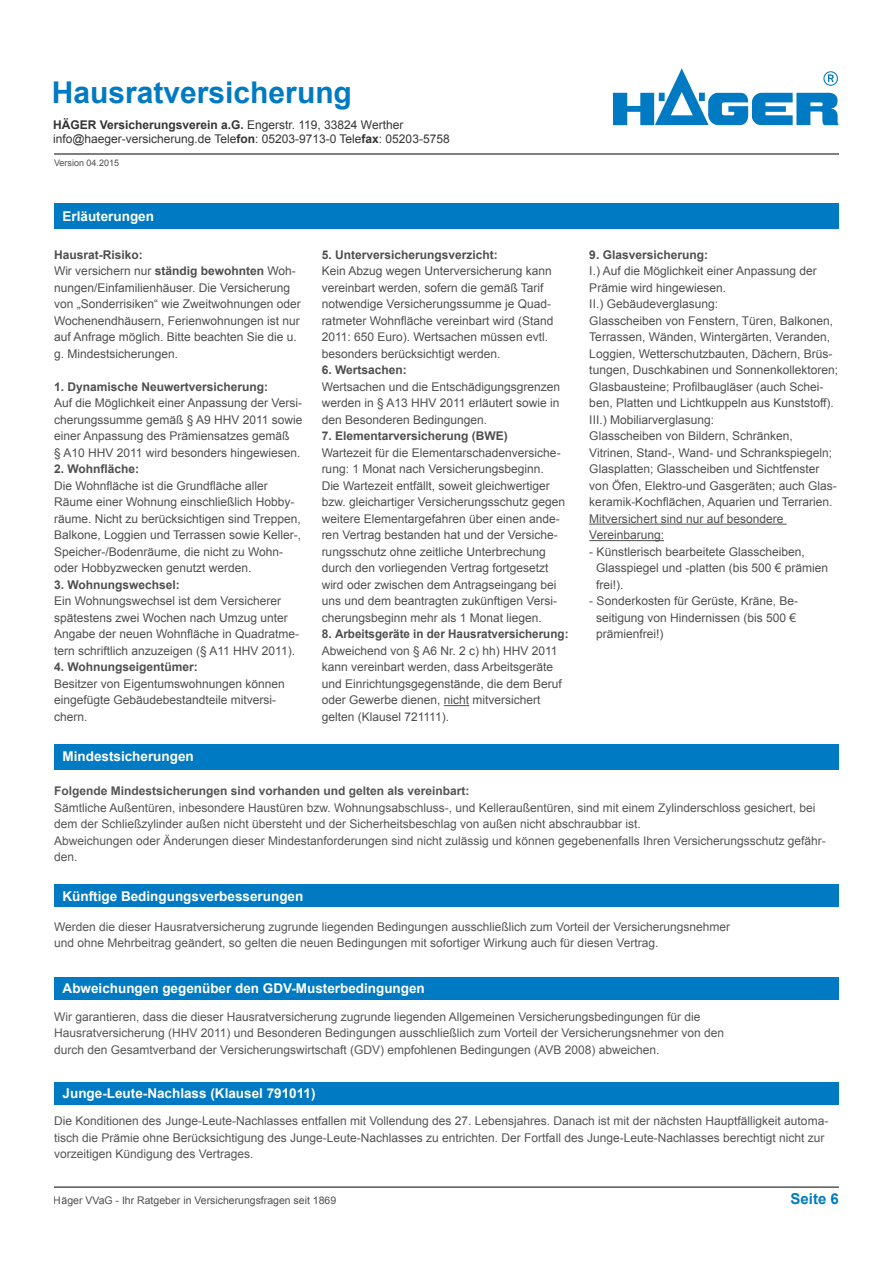
<style>
.page{position:relative;width:893px;height:1263px;background:#fff}
.page>*{position:absolute;margin:0;border:0;box-sizing:border-box;transform-origin:0 0}
.t1{font:700 30px "Arial";color:#007ac2}
.t2{font:700 15px "Arial";color:#007ac2}
.t3{font:700 13.5px "Arial";color:#fff}
.t4{font:12px/16.5px "Arial";color:#000}
.t5{font:12px/16.5px "Arial";color:#0a0a0b}
.t6{font:700 12px "Arial";color:#000}
.t7{font:700 12px "Arial";color:#0a0a0b}
.t8{font:10.5px "Arial";color:#000}
.t9{font:9px "Arial";color:#000}
.s1{font-weight:700}
</style>
<div class="page">
<hr style="left:54px;top:1187px;width:785px;height:1px;background:#000">
<hr style="left:54px;top:154px;width:785px;height:1px;background:#000">
<div style="left:54px;top:203px;width:785px;height:26px;background:#007ac2"></div>
<svg style="left:444px;top:705px;width:25px;height:1px"></svg>
<hr style="left:589px;top:524px;width:198px;height:1px;background:#000">
<hr style="left:589px;top:540px;width:75px;height:1px;background:#000">
<div style="left:54px;top:744px;width:785px;height:25px;background:#007ac2"></div>
<div style="left:54px;top:884px;width:785px;height:23px;background:#007ac2"></div>
<img style="left:671px;top:69px;width:11px;height:22px">
<div style="left:54px;top:977px;width:785px;height:22px;background:#007ac2"></div>
<div style="left:54px;top:1082px;width:785px;height:22px;background:#007ac2"></div>
<h1 class="t1" style="left:52px;top:72px;width:302px">Hausratversicherung</h1>
<p class="t4" style="left:53px;top:117px;width:398px;line-height:14.4px"><span class="s1">HÄGER Versicherungsverein a.G.</span> Engerstr. 119, 33824 Werther info@haeger-versicherung.de Tele<span class="s1">fon</span>: 05203-9713-0 Tele<span class="s1">fax</span>: 05203-5758</p>
<p class="t9" style="left:54px;top:157px;width:67px">Version 04.2015</p>
<p class="t3" style="left:63px;top:207px;width:93px">Erläuterungen</p>
<p class="t4" style="left:54px;top:246px;width:248px"><span class="s1">Hausrat-Risiko:<br></span>Wir versichern nur <span class="s1">ständig bewohnten</span> Woh&shy;nungen/Einfamilienhäuser. Die Versicherung von „Sonderrisiken“ wie Zweitwohnungen oder Wochenendhäusern, Ferienwohnungen ist nur auf Anfrage möglich. Bitte beachten Sie die u. g. Mindestsicherungen.</p>
<p class="t6" style="left:54px;top:379px;width:216px">1. Dynamische Neuwertversicherung:</p>
<p class="t4" style="left:54px;top:395px;width:250px">Auf die Möglichkeit einer Anpassung der Versi&shy;cherungssumme gemäß § A9 HHV 2011 sowie einer Anpassung des Prämiensatzes gemäß<br>§ A10 HHV 2011 wird besonders hingewiesen.</p>
<p class="t6" style="left:54px;top:461px;width:87px">2. Wohnfläche:</p>
<p class="t4" style="left:54px;top:477px;width:249px">Die Wohnfläche ist die Grundfläche aller Räume einer Wohnung einschließlich Hobby&shy;räume. Nicht zu berücksichtigen sind Treppen, Balkone, Loggien und Terrassen sowie Keller-, Speicher-/Bodenräume, die nicht zu Wohn&shy;oder Hobbyzwecken genutzt werden.</p>
<p class="t6" style="left:54px;top:577px;width:127px">3. Wohnungswechsel:</p>
<p class="t4" style="left:54px;top:593px;width:247px">Ein Wohnungswechsel ist dem Versicherer spätestens zwei Wochen nach Umzug unter Angabe der neuen Wohnfläche in Quadratme&shy;tern schriftlich anzuzeigen (§ A11 HHV 2011).</p>
<p class="t6" style="left:54px;top:659px;width:145px">4. Wohnungseigentümer:</p>
<p class="t4" style="left:54px;top:675px;width:232px">Besitzer von Eigentumswohnungen können eingefügte Gebäudebestandteile mitversi&shy;chern.</p>
<p class="t6" style="left:322px;top:247px;width:178px">5. Unterversicherungsverzicht:</p>
<p class="t4" style="left:322px;top:263px;width:233px">Kein Abzug wegen Unterversicherung kann vereinbart werden, sofern die gemäß Tarif notwendige Versicherungssumme je Quad&shy;ratmeter Wohnfläche vereinbart wird (Stand 2011: 650 Euro). Wertsachen müssen evtl. besonders berücksichtigt werden.</p>
<p class="t6" style="left:322px;top:362px;width:87px">6. Wertsachen:</p>
<p class="t4" style="left:322px;top:378px;width:240px;text-align:justify">Wertsachen und die Entschädigungsgrenzen werden in § A13 HHV 2011 erläutert sowie in den Besonderen Bedingungen.</p>
<p class="t6" style="left:322px;top:428px;width:188px">7. Elementarversicherung (BWE)</p>
<p class="t4" style="left:322px;top:444px;width:245px">Wartezeit für die Elementarschadenversiche&shy;rung: 1 Monat nach Versicherungsbeginn.<br>Die Wartezeit entfällt, soweit gleichwertiger bzw. gleichartiger Versicherungsschutz gegen weitere Elementargefahren über einen ande&shy;ren Vertrag bestanden hat und der Versiche&shy;rungsschutz ohne zeitliche Unterbrechung durch den vorliegenden Vertrag fortgesetzt wird oder zwischen dem Antragseingang bei uns und dem beantragten zukünftigen Versi&shy;cherungsbeginn mehr als 1 Monat liegen.</p>
<p class="t6" style="left:322px;top:626px;width:248px">8. Arbeitsgeräte in der Hausratversicherung:</p>
<p class="t4" style="left:322px;top:642px;width:242px">Abweichend von § A6 Nr. 2 c) hh) HHV 2011 kann vereinbart werden, dass Arbeitsgeräte und Einrichtungsgegenstände, die dem Beruf oder Gewerbe dienen, nicht mitversichert gelten (Klausel 721111).</p>
<p class="t6" style="left:589px;top:247px;width:120px">9. Glasversicherung:</p>
<p class="t4" style="left:589px;top:263px;width:250px">I.) Auf die Möglichkeit einer Anpassung der Prämie wird hingewiesen.<br>II.) Gebäudeverglasung:<br>Glasscheiben von Fenstern, Türen, Balkonen, Terrassen, Wänden, Wintergärten, Veranden, Loggien, Wetterschutzbauten, Dächern, Brüs&shy;tungen, Duschkabinen und Sonnenkollektoren; Glasbausteine; Profilbaugläser (auch Schei&shy;ben, Platten und Lichtkuppeln aus Kunststoff).<br>III.) Mobiliarverglasung:<br>Glasscheiben von Bildern, Schränken, Vitrinen, Stand-, Wand- und Schrankspiegeln; Glasplatten; Glasscheiben und Sichtfenster von Öfen, Elektro-und Gasgeräten; auch Glas&shy;keramik-Kochflächen, Aquarien und Terrarien.<br>Mitversichert sind nur auf besondere Vereinbarung:</p>
<p class="t4" style="left:596px;top:543px;width:234px;text-indent:-7px">- Künstlerisch bearbeitete Glasscheiben,<br>Glasspiegel und -platten (bis 500 € prämien frei!).</p>
<p class="t4" style="left:596px;top:593px;width:204px;text-indent:-7px">- Sonderkosten für Gerüste, Kräne, Be&shy;seitigung von Hindernissen (bis 500 € prämienfrei!)</p>
<p class="t3" style="left:63px;top:747px;width:133px">Mindestsicherungen</p>
<p class="t7" style="left:54px;top:783px;width:417px">Folgende Mindestsicherungen sind vorhanden und gelten als vereinbart:</p>
<p class="t5" style="left:54px;top:799px;width:773px">Sämtliche Außentüren, inbesondere Haustüren bzw. Wohnungsabschluss-, und Kelleraußentüren, sind mit einem Zylinderschloss gesichert, bei dem der Schließzylinder außen nicht übersteht und der Sicherheitsbeschlag von außen nicht abschraubbar ist.<br>Abweichungen oder Änderungen dieser Mindestanforderungen sind nicht zulässig und können gegebenenfalls Ihren Versicherungsschutz gefähr&shy;den.</p>
<p class="t3" style="left:63px;top:887px;width:242px">Künftige Bedingungsverbesserungen</p>
<p class="t5" style="left:54px;top:918px;width:678px">Werden die dieser Hausratversicherung zugrunde liegenden Bedingungen ausschließlich zum Vorteil der Versicherungsnehmer und ohne Mehrbeitrag geändert, so gelten die neuen Bedingungen mit sofortiger Wirkung auch für diesen Vertrag.</p>
<p class="t3" style="left:63px;top:979px;width:364px">Abweichungen gegenüber den GDV-Musterbedingungen</p>
<p class="t5" style="left:54px;top:1008px;width:672px">Wir garantieren, dass die dieser Hausratversicherung zugrunde liegenden Allgemeinen Versicherungsbedingungen für die<br>Hausratversicherung (HHV 2011) und Besonderen Bedingungen ausschließlich zum Vorteil der Versicherungsnehmer von den durch den Gesamtverband der Versicherungswirtschaft (GDV) empfohlenen Bedingungen (AVB 2008) abweichen.</p>
<p class="t3" style="left:63px;top:1084px;width:254px">Junge-Leute-Nachlass (Klausel 791011)</p>
<p class="t5" style="left:54px;top:1113px;width:776px">Die Konditionen des Junge-Leute-Nachlasses entfallen mit Vollendung des 27. Lebensjahres. Danach ist mit der nächsten Hauptfälligkeit automa&shy;tisch die Prämie ohne Berücksichtigung des Junge-Leute-Nachlasses zu entrichten. Der Fortfall des Junge-Leute-Nachlasses berechtigt nicht zur vorzeitigen Kündigung des Vertrages.</p>
<p class="t8" style="left:54px;top:1193px;width:284px">Häger VVaG - Ihr Ratgeber in Versicherungsfragen seit 1869</p>
<p class="t2" style="left:791px;top:1188px;width:50px">Seite 6</p>
</div>
